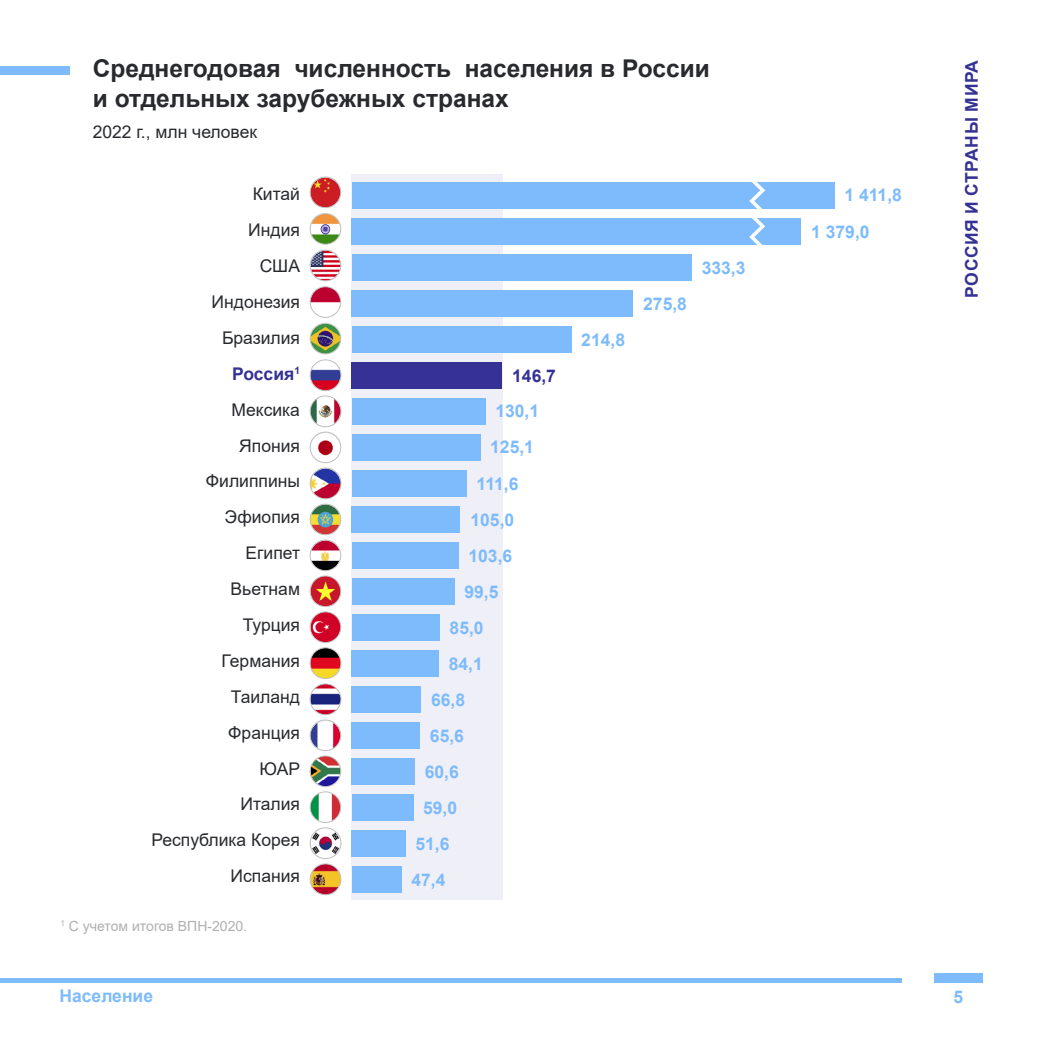
<style>
.page{position:relative;width:1042px;height:1042px;background:#fff}
.page>*{position:absolute;margin:0;border:0;box-sizing:border-box;transform-origin:0 0}
.t1{font:700 24.5px/29.4px "Arial";color:#282a2e}
.t2{font:17.5px/35.9px "Arial";color:#282a2e;text-align:right}
.t3{font:700 17.5px/36.2px "Arial";color:#7dbbfc}
.t4{font:700 17.5px "Arial";letter-spacing:.035em;color:#363194}
.t5{font:14px "Arial";color:#b0b0b0}
.s1{font-weight:700;color:#363194}
</style>
<div class="page">
<div style="left:934px;top:973px;width:49px;height:9px;background:#7dbbfc"></div>
<hr style="left:0;top:978px;width:902px;height:4px;background:#7dbbfc">
<div style="left:351px;top:174px;width:152px;height:726px;background:#efeff7"></div>
<div style="left:352px;top:182px;width:482px;height:27px;background:#7dbbfc"></div>
<div style="left:352px;top:218px;width:449px;height:27px;background:#7dbbfc"></div>
<div style="left:352px;top:254px;width:339px;height:27px;background:#7dbbfc"></div>
<div style="left:352px;top:290px;width:281px;height:27px;background:#7dbbfc"></div>
<div style="left:352px;top:326px;width:219px;height:27px;background:#7dbbfc"></div>
<div style="left:352px;top:362px;width:150px;height:27px;background:#363194"></div>
<div style="left:352px;top:398px;width:133px;height:27px;background:#7dbbfc"></div>
<div style="left:352px;top:434px;width:128px;height:27px;background:#7dbbfc"></div>
<div style="left:352px;top:470px;width:115px;height:27px;background:#7dbbfc"></div>
<div style="left:352px;top:506px;width:108px;height:27px;background:#7dbbfc"></div>
<div style="left:352px;top:542px;width:106px;height:27px;background:#7dbbfc"></div>
<div style="left:352px;top:578px;width:102px;height:27px;background:#7dbbfc"></div>
<div style="left:352px;top:614px;width:88px;height:27px;background:#7dbbfc"></div>
<div style="left:352px;top:650px;width:87px;height:27px;background:#7dbbfc"></div>
<div style="left:352px;top:686px;width:69px;height:27px;background:#7dbbfc"></div>
<div style="left:352px;top:722px;width:68px;height:26px;background:#7dbbfc"></div>
<div style="left:352px;top:758px;width:63px;height:26px;background:#7dbbfc"></div>
<div style="left:352px;top:794px;width:61px;height:26px;background:#7dbbfc"></div>
<div style="left:352px;top:830px;width:54px;height:26px;background:#7dbbfc"></div>
<div style="left:352px;top:866px;width:49px;height:26px;background:#7dbbfc"></div>
<img style="left:310px;top:177px;width:31px;height:31px;border-radius:15px">
<div style="left:310px;top:177px;width:31px;height:31px;border:1px solid #bfbfbf;border-radius:50%"></div>
<img style="left:310px;top:214px;width:31px;height:30px;border-radius:15px">
<div style="left:310px;top:213px;width:31px;height:32px;border:1px solid #bfbfbf;border-radius:50%"></div>
<img style="left:310px;top:250px;width:31px;height:31px;border-radius:15px">
<div style="left:310px;top:250px;width:31px;height:31px;border:1px solid #bfbfbf;border-radius:50%"></div>
<img style="left:310px;top:287px;width:31px;height:30px;border-radius:15px">
<div style="left:310px;top:286px;width:31px;height:32px;border:1px solid #bfbfbf;border-radius:50%"></div>
<img style="left:310px;top:323px;width:31px;height:31px;border-radius:15px">
<div style="left:310px;top:323px;width:31px;height:31px;border:1px solid #bfbfbf;border-radius:50%"></div>
<img style="left:310px;top:360px;width:31px;height:31px;border-radius:15px">
<div style="left:310px;top:359px;width:31px;height:32px;border:1px solid #bfbfbf;border-radius:50%"></div>
<img style="left:310px;top:396px;width:31px;height:31px;border-radius:15px">
<div style="left:310px;top:395px;width:31px;height:32px;border:1px solid #bfbfbf;border-radius:50%"></div>
<img style="left:310px;top:432px;width:31px;height:31px;border-radius:15px">
<div style="left:310px;top:432px;width:31px;height:31px;border:1px solid #bfbfbf;border-radius:50%"></div>
<img style="left:310px;top:468px;width:31px;height:31px;border-radius:15px">
<div style="left:310px;top:467px;width:31px;height:32px;border:1px solid #bfbfbf;border-radius:50%"></div>
<img style="left:310px;top:504px;width:31px;height:31px;border-radius:15px">
<div style="left:310px;top:504px;width:31px;height:31px;border:1px solid #bfbfbf;border-radius:50%"></div>
<img style="left:310px;top:540px;width:31px;height:31px;border-radius:15px">
<div style="left:310px;top:539px;width:31px;height:32px;border:1px solid #bfbfbf;border-radius:50%"></div>
<img style="left:310px;top:576px;width:31px;height:30px;border-radius:15px">
<div style="left:310px;top:575px;width:31px;height:32px;border:1px solid #bfbfbf;border-radius:50%"></div>
<img style="left:310px;top:612px;width:31px;height:30px;border-radius:15px">
<div style="left:310px;top:611px;width:31px;height:32px;border:1px solid #bfbfbf;border-radius:50%"></div>
<img style="left:310px;top:648px;width:31px;height:30px;border-radius:15px">
<div style="left:310px;top:647px;width:31px;height:32px;border:1px solid #bfbfbf;border-radius:50%"></div>
<img style="left:310px;top:684px;width:31px;height:31px;border-radius:15px">
<div style="left:310px;top:683px;width:31px;height:32px;border:1px solid #bfbfbf;border-radius:50%"></div>
<img style="left:310px;top:720px;width:31px;height:30px;border-radius:15px">
<div style="left:310px;top:719px;width:31px;height:32px;border:1px solid #bfbfbf;border-radius:50%"></div>
<img style="left:310px;top:756px;width:31px;height:30px;border-radius:15px">
<div style="left:310px;top:755px;width:31px;height:32px;border:1px solid #bfbfbf;border-radius:50%"></div>
<img style="left:310px;top:792px;width:31px;height:30px;border-radius:15px">
<div style="left:310px;top:791px;width:31px;height:32px;border:1px solid #bfbfbf;border-radius:50%"></div>
<img style="left:310px;top:828px;width:31px;height:30px;border-radius:15px">
<div style="left:310px;top:827px;width:31px;height:32px;border:1px solid #bfbfbf;border-radius:50%"></div>
<img style="left:310px;top:864px;width:31px;height:30px;border-radius:15px">
<div style="left:310px;top:863px;width:31px;height:32px;border:1px solid #bfbfbf;border-radius:50%"></div>
<div style="left:0;top:66px;width:69px;height:9px;background:#7dbbfc"></div>
<svg style="left:749px;top:182px;width:16px;height:63px"></svg>
<h1 class="t1" style="left:93px;top:54px;width:619px">Среднегодовая численность населения в России и отдельных зарубежных странах</h1>
<p class="t2" style="left:93px;top:113px;width:166px">2022 г., млн человек</p>
<p class="t2" style="left:151px;top:176px;width:150px">Китай<br>Индия<br>США<br>Индонезия<br>Бразилия<br><span class="s1">Россия</span><sup>1<br></sup>Мексика<br>Япония<br>Филиппины<br>Эфиопия<br>Египет<br>Вьетнам<br>Турция<br>Германия<br>Таиланд<br>Франция<br>ЮАР<br>Италия<br>Республика Корея<br>Испания</p>
<p class="t3" style="left:811px;top:177px;width:92px;text-indent:33px">1 411,8<br>1 379,0</p>
<p class="t3" style="left:702px;top:250px;width:45px">333,3</p>
<p class="t3" style="left:643px;top:286px;width:45px">275,8</p>
<p class="t3" style="left:581px;top:322px;width:45px">214,8</p>
<p class="t4" style="left:512px;top:363px;width:45px">146,7</p>
<p class="t3" style="left:495px;top:393px;width:45px">130,1</p>
<p class="t3" style="left:490px;top:429px;width:45px">125,1</p>
<p class="t3" style="left:477px;top:466px;width:43px">111,6</p>
<p class="t3" style="left:470px;top:502px;width:45px">105,0</p>
<p class="t3" style="left:468px;top:538px;width:45px">103,6</p>
<p class="t3" style="left:464px;top:574px;width:36px">99,5</p>
<p class="t3" style="left:450px;top:610px;width:36px">85,0</p>
<p class="t3" style="left:449px;top:646px;width:36px">84,1</p>
<p class="t3" style="left:431px;top:682px;width:36px">66,8</p>
<p class="t3" style="left:430px;top:718px;width:36px">65,6</p>
<p class="t3" style="left:425px;top:754px;width:36px">60,6</p>
<p class="t3" style="left:423px;top:790px;width:36px">59,0</p>
<p class="t3" style="left:415px;top:826px;width:36px">51,6</p>
<p class="t3" style="left:411px;top:862px;width:36px">47,4</p>
<p class="t5" style="left:61px;top:916px;width:188px"><sup>1</sup> C учетом итогов ВПН-2020.</p>
<p class="t3" style="left:60px;top:978px;width:95px">Население</p>
<p class="t4" style="left:959px;top:298px;width:239px;rotate:-90deg">РОССИЯ И СТРАНЫ МИРА</p>
<p class="t3" style="left:953px;top:979px;width:11px">5</p>
</div>
